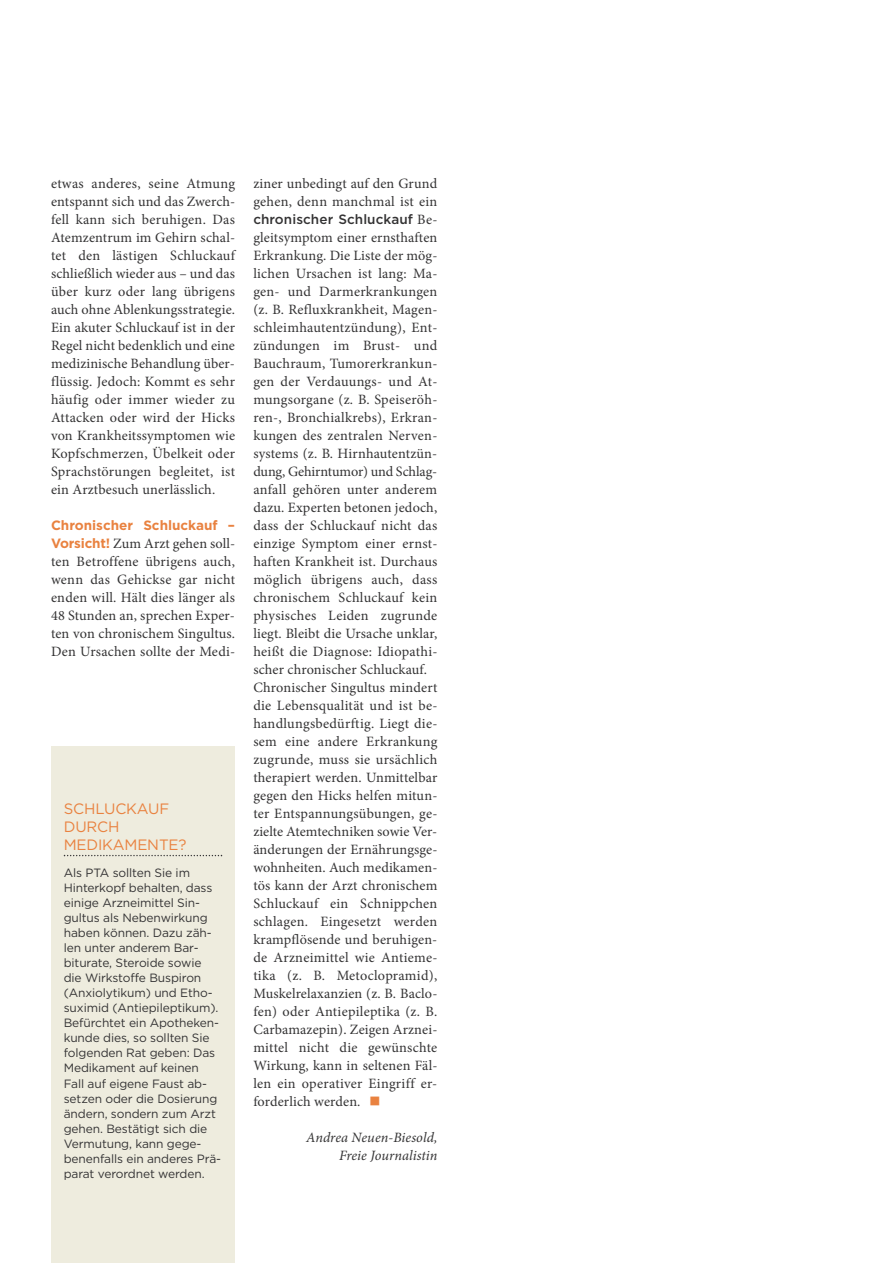
<style>
.page{position:relative;width:893px;height:1263px;background:#fff}
.page>*{position:absolute;margin:0;border:0;box-sizing:border-box;transform-origin:0 0}
.t1{font:15px/18px "Gotham";letter-spacing:-.01em;color:#e98240}
.t2{font:14.25px/18px "Minion Pro";letter-spacing:.01em;color:#343334;text-align:justify}
.t3{font:italic 14.25px/18px "Minion Pro";color:#343334;text-align:right}
.t4{font:500 13.5px "Gotham";letter-spacing:.005em;color:#343334}
.t5{font:700 13.5px "Gotham";color:#e98240}
.t6{font:12px/15px "Gotham";letter-spacing:-.01em;color:#343334}
.s1{font-family:"Gotham";font-weight:700;font-size:13.5px;color:#e98240}
.s2{font-family:"Minion Pro";font-weight:400;font-size:14.25px}
</style>
<div class="page">
<div style="left:51px;top:746px;width:184px;height:517px;background:#eeecde"></div>
<svg style="left:64px;top:855px;width:158px;height:1px"></svg>
<p class="t2" style="left:51px;top:176px;width:186px">etwas anderes, seine Atmung entspannt sich und das Zwerch&shy;fell kann sich beruhigen. Das Atemzentrum im Gehirn schal&shy;tet den lästigen Schluckauf schließlich wieder aus – und das über kurz oder lang übrigens auch ohne Ablenkungsstrategie.<br>Ein akuter Schluckauf ist in der Regel nicht bedenklich und eine medizinische Behandlung über&shy;flüssig. Jedoch: Kommt es sehr häufig oder immer wieder zu Attacken oder wird der Hicks von Krankheitssymptomen wie Kopfschmerzen, Übelkeit oder Sprachstörungen begleitet, ist ein Arztbesuch unerlässlich.</p>
<p class="t5" style="left:51px;top:520px;width:186px">Chronischer Schluckauf –</p>
<p class="t2" style="left:51px;top:536px;width:186px"><span class="s1">Vorsicht!</span> Zum Arzt gehen soll&shy;ten Betroffene übrigens auch, wenn das Gehickse gar nicht enden will. Hält dies länger als 48 Stunden an, sprechen Exper&shy;ten von chronischem Singultus.<br>Den Ursachen sollte der Medi-</p>
<p class="t1" style="left:64px;top:800px;width:124px">SCHLUCKAUF<br>DURCH<br>MEDIKAMENTE?</p>
<p class="t6" style="left:64px;top:866px;width:159px">Als PTA sollten Sie im<br>Hinterkopf behalten, dass einige Arzneimittel Sin&shy;gultus als Nebenwirkung haben können. Dazu zäh&shy;len unter anderem Bar&shy;biturate, Steroide sowie die Wirkstoffe Buspiron (Anxiolytikum) und Etho&shy;suximid (Antiepileptikum).<br>Befürchtet ein Apotheken&shy;kunde dies, so sollten Sie folgenden Rat geben: Das<br>Medikament auf keinen<br>Fall auf eigene Faust ab&shy;setzen oder die Dosierung ändern, sondern zum Arzt gehen. Bestätigt sich die<br>Vermutung, kann gege&shy;benenfalls ein anderes Prä&shy;parat verordnet werden.</p>
<p class="t2" style="left:253px;top:176px;width:186px">ziner unbedingt auf den Grund gehen, denn manchmal ist ein</p>
<p class="t4" style="left:253px;top:214px;width:186px">chronischer Schluckauf <span class="s2">Be-</span></p>
<p class="t2" style="left:253px;top:230px;width:186px;text-align:left">gleitsymptom einer ernsthaften<br>Erkrankung. Die Liste der mög&shy;lichen Ursachen ist lang: Ma&shy;gen- und Darmerkrankungen (z. B. Refluxkrankheit, Magen&shy;schleimhautentzündung), Ent&shy;zündungen im Brust- und<br>Bauchraum, Tumorerkrankun&shy;gen der Verdauungs- und At&shy;mungsorgane (z. B. Speiseröh&shy;ren-, Bronchialkrebs), Erkran&shy;kungen des zentralen Nerven&shy;systems (z. B. Hirnhautentzün&shy;dung, Gehirntumor) und Schlag&shy;anfall gehören unter anderem dazu. Experten betonen jedoch, dass der Schluckauf nicht das einzige Symptom einer ernst&shy;haften Krankheit ist. Durchaus möglich übrigens auch, dass chronischem Schluckauf kein physisches Leiden zugrunde liegt. Bleibt die Ursache unklar, heißt die Diagnose: Idiopathi&shy;scher chronischer Schluckauf.<br>Chronischer Singultus mindert die Lebensqualität und ist be&shy;handlungsbedürftig. Liegt die&shy;sem eine andere Erkrankung zugrunde, muss sie ursächlich therapiert werden. Unmittelbar gegen den Hicks helfen mitun&shy;ter Entspannungsübungen, ge&shy;zielte Atemtechniken sowie Ver&shy;änderungen der Ernährungsge&shy;wohnheiten. Auch medikamen&shy;tös kann der Arzt chronischem<br>Schluckauf ein Schnippchen schlagen. Eingesetzt werden krampflösende und beruhigen&shy;de Arzneimittel wie Antieme&shy;tika (z. B. Metoclopramid),<br>Muskelrelaxanzien (z. B. Baclo&shy;fen) oder Antiepileptika (z. B.<br>Carbamazepin). Zeigen Arznei&shy;mittel nicht die gewünschte<br>Wirkung, kann in seltenen Fäl&shy;len ein operativer Eingriff er&shy;forderlich werden.</p>
<p class="t3" style="left:306px;top:1128px;width:133px">Andrea Neuen-Biesold,<br>Freie Journalistin</p>
</div>
